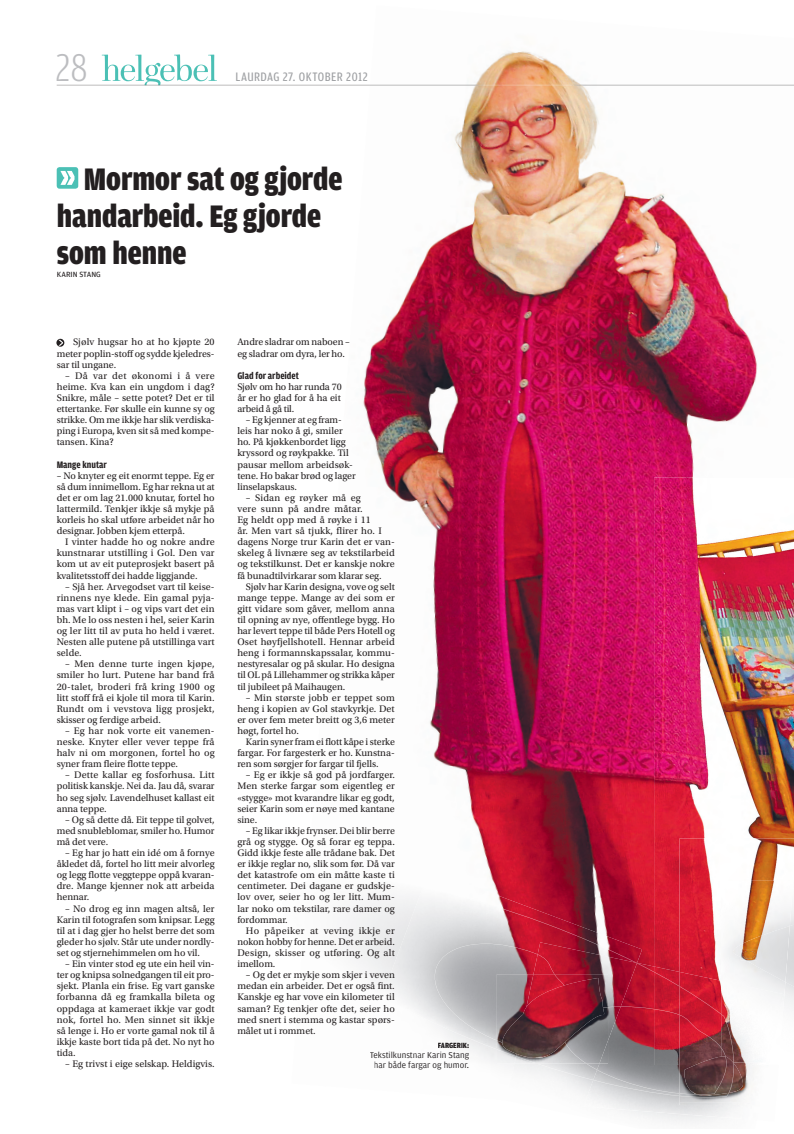
<style>
.page{position:relative;width:794px;height:1134px;background:#fff}
.page>*{position:absolute;margin:0;border:0;box-sizing:border-box;transform-origin:0 0}
.t1{font:300 41px "Amplitude Cond";color:#bcbdc0}
.t2{font:900 33px/37px "Amplitude Cond";color:#231f20}
.t3{font:13px "Amplitude Cond";letter-spacing:.035em;color:#9d9fa2}
.t4{font:10px/11.1px "Utopia Std";color:#231f20;text-align:justify}
.t5{font:700 10px "Amplitude Cond";color:#231f20}
.t6{font:9px/10px "Amplitude";color:#231f20;text-align:center}
.t7{font:8px "Amplitude";color:#231f20}
.t8{font:900 8px "Amplitude Cond";color:#231f20}
</style>
<div class="page">
<svg style="left:57px;top:54px;width:288px;height:32px"></svg>
<svg style="left:56px;top:339px;width:8px;height:8px"></svg>
<div style="left:57px;top:167px;width:21px;height:22px;background:#4bc0b5;border-radius:3px"></div>
<svg style="left:60px;top:171px;width:14px;height:14px"></svg>
<img style="left:345px;top:51px;width:375px;height:363px">
<img style="left:720px;top:84px;width:74px;height:338px">
<img style="left:345px;top:387px;width:347px;height:418px">
<img style="left:685px;top:414px;width:41px;height:64px">
<img style="left:470px;top:805px;width:184px;height:75px">
<img style="left:650px;top:880px;width:4px;height:83px">
<img style="left:642px;top:880px;width:11px;height:58px">
<img style="left:642px;top:932px;width:8px;height:31px">
<img style="left:370px;top:85px;width:424px;height:1px">
<img style="left:654px;top:478px;width:140px;height:485px">
<img style="left:679px;top:838px;width:115px;height:170px">
<img style="left:721px;top:881px;width:72px;height:127px">
<img style="left:726px;top:926px;width:64px;height:56px">
<img style="left:741px;top:949px;width:16px;height:11px">
<svg style="left:741px;top:951px;width:14px;height:9px"></svg>
<img style="left:583px;top:963px;width:177px;height:157px">
<img style="left:679px;top:972px;width:90px;height:133px">
<img style="left:721px;top:981px;width:62px;height:81px">
<img style="left:679px;top:1065px;width:70px;height:37px">
<img style="left:743px;top:1052px;width:6px;height:13px">
<img style="left:642px;top:963px;width:37px;height:43px">
<img style="left:654px;top:986px;width:25px;height:20px">
<img style="left:721px;top:1014px;width:12px;height:33px">
<img style="left:593px;top:1089px;width:86px;height:7px">
<img style="left:642px;top:963px;width:12px;height:9px">
<img style="left:654px;top:972px;width:25px;height:14px">
<img style="left:679px;top:986px;width:42px;height:29px">
<img style="left:597px;top:1006px;width:82px;height:87px">
<img style="left:654px;top:1009px;width:25px;height:6px">
<img style="left:679px;top:1015px;width:42px;height:32px">
<svg style="left:679px;top:1047px;width:64px;height:52px;background:#755758"></svg>
<img style="left:696px;top:1056px;width:31px;height:38px">
<img style="left:367px;top:870px;width:275px;height:219px">
<img style="left:409px;top:1051px;width:60px;height:9px">
<img style="left:433px;top:1061px;width:36px;height:9px">
<img style="left:382px;top:887px;width:254px;height:162px">
<img style="left:509px;top:1063px;width:84px;height:43px">
<img style="left:593px;top:1070px;width:4px;height:10px">
<img style="left:536px;top:1063px;width:57px;height:17px">
<img style="left:554px;top:954px;width:83px;height:53px">
<img style="left:586px;top:1006px;width:35px;height:64px">
<img style="left:432px;top:944px;width:105px;height:96px">
<img style="left:533px;top:954px;width:4px;height:20px">
<img style="left:537px;top:954px;width:17px;height:20px">
<img style="left:497px;top:1062px;width:17px;height:1px">
<img style="left:537px;top:1062px;width:28px;height:1px">
<img style="left:516px;top:1062px;width:21px;height:1px">
<img style="left:564px;top:974px;width:44px;height:33px">
<img style="left:565px;top:1007px;width:43px;height:56px">
<img style="left:526px;top:974px;width:28px;height:4px">
<svg style="left:491px;top:978px;width:114px;height:84px"></svg>
<img style="left:554px;top:974px;width:10px;height:4px">
<img style="left:502px;top:978px;width:103px;height:80px">
<h1 class="t1" style="left:56px;top:52px;width:34px">28</h1>
<h3 class="t3" style="left:235px;top:72px;width:134px">LAURDAG 27. OKTOBER 2012</h3>
<h2 class="t2" style="left:57px;top:163px;width:287px;text-indent:27px">Mormor sat og gjorde handarbeid. Eg gjorde som henne</h2>
<p class="t7" style="left:57px;top:271px;width:45px">KARIN STANG</p>
<p class="t4" style="left:57px;top:337px;width:159px;text-indent:16px">Sjølv hugsar ho at ho kjøpte 20 meter poplin-stoff og sydde kjeledres&shy;sar til ungane.</p>
<p class="t4" style="left:57px;top:371px;width:159px;text-indent:9px">– Då var det økonomi i å vere heime. Kva kan ein ungdom i dag?<br>Snikre, måle – sette potet? Det er til ettertanke. Før skulle ein kunne sy og strikke. Om me ikkje har slik verdiska&shy;ping i Europa, kven sit så med kompe&shy;tansen. Kina?</p>
<p class="t5" style="left:57px;top:460px;width:52px">Mange knutar</p>
<p class="t4" style="left:57px;top:471px;width:159px">– No knyter eg eit enormt teppe. Eg er så dum innimellom. Eg har rekna ut at det er om lag 21.000 knutar, fortel ho lattermild. Tenkjer ikkje så mykje på korleis ho skal utføre arbeidet når ho designar. Jobben kjem etterpå.</p>
<p class="t4" style="left:57px;top:537px;width:159px;text-indent:9px">I vinter hadde ho og nokre andre kunstnarar utstilling i Gol. Den var kom ut av eit puteprosjekt basert på kvalitetsstoff dei hadde liggjande.</p>
<p class="t4" style="left:57px;top:582px;width:159px;text-indent:9px">– Sjå her. Arvegodset vart til keise&shy;rinnens nye klede. Ein gamal pyja&shy;mas vart klipt i – og vips vart det ein bh. Me lo oss nesten i hel, seier Karin og ler litt til av puta ho held i været.<br>Nesten alle putene på utstillinga vart selde.</p>
<p class="t4" style="left:57px;top:659px;width:159px;text-indent:9px">– Men denne turte ingen kjøpe, smiler ho lurt. Putene har band frå 20-talet, broderi frå kring 1900 og litt stoff frå ei kjole til mora til Karin.<br>Rundt om i vevstova ligg prosjekt, skisser og ferdige arbeid.</p>
<p class="t4" style="left:57px;top:726px;width:159px;text-indent:9px">– Eg har nok vorte eit vanemen&shy;neske. Knyter eller vever teppe frå halv ni om morgonen, fortel ho og syner fram fleire flotte teppe.</p>
<p class="t4" style="left:57px;top:770px;width:159px;text-indent:9px">– Dette kallar eg fosforhusa. Litt politisk kanskje. Nei da. Jau då, svarar ho seg sjølv. Lavendelhuset kallast eit anna teppe.</p>
<p class="t4" style="left:57px;top:815px;width:159px;text-indent:8px">– Og så dette då. Eit teppe til golvet, med snubleblomar, smiler ho. Humor må det vere.</p>
<p class="t4" style="left:57px;top:848px;width:159px;text-indent:9px">– Eg har jo hatt ein idé om å fornye åkledet då, fortel ho litt meir alvorleg og legg flotte veggteppe oppå kvaran&shy;dre. Mange kjenner nok att arbeida hennar.</p>
<p class="t4" style="left:57px;top:904px;width:159px;text-indent:9px">– No drog eg inn magen altså, ler Karin til fotografen som knipsar. Legg til at i dag gjer ho helst berre det som gleder ho sjølv. Står ute under nordly&shy;set og stjernehimmelen om ho vil.</p>
<p class="t4" style="left:57px;top:959px;width:159px;text-indent:8px">– Ein vinter stod eg ute ein heil vin&shy;ter og knipsa solnedgangen til eit pro&shy;sjekt. Planla ein frise. Eg vart ganske forbanna då eg framkalla bileta og oppdaga at kameraet ikkje var godt nok, fortel ho. Men sinnet sit ikkje så lenge i. Ho er vorte gamal nok til å ikkje kaste bort tida på det. No nyt ho tida.</p>
<p class="t4" style="left:65px;top:1059px;width:151px">– Eg trivst i eige selskap. Heldigvis.</p>
<p class="t4" style="left:237px;top:337px;width:114px">Andre sladrar om naboen – eg sladrar om dyra, ler ho.</p>
<p class="t5" style="left:237px;top:372px;width:63px">Glad for arbeidet</p>
<p class="t4" style="left:237px;top:382px;width:106px">Sjølv om ho har runda 70 år er ho glad for å ha eit arbeid å gå til.</p>
<p class="t4" style="left:237px;top:415px;width:120px;text-align:left;text-indent:9px">– Eg kjenner at eg fram&shy;leis har noko å gi, smiler ho. På kjøkkenbordet ligg kryssord og røykpakke. Til pausar mellom arbeidsøk&shy;tene. Ho bakar brød og lager linselapskaus.</p>
<p class="t4" style="left:237px;top:493px;width:159px;text-align:left;text-indent:9px">– Sidan eg røyker må eg<br>vere sunn på andre måtar.<br>Eg heldt opp med å røyke i 11<br>år. Men vart så tjukk, flirer ho. I dagens Norge trur Karin det er van&shy;skeleg å livnære seg av tekstilarbeid og tekstilkunst. Det er kanskje nokre få bunadtilvirkarar som klarar seg.</p>
<p class="t4" style="left:237px;top:582px;width:159px;text-indent:8px">Sjølv har Karin designa, vove og selt mange teppe. Mange av dei som er gitt vidare som gåver, mellom anna til opning av nye, offentlege bygg. Ho har levert teppe til både Pers Hotell og Oset høyfjellshotell. Hennar arbeid heng i formannskapssalar, kommu&shy;nestyresalar og på skular. Ho designa til OL på Lillehammer og strikka kåper til jubileet på Maihaugen.</p>
<p class="t4" style="left:237px;top:693px;width:159px;text-indent:9px">– Min største jobb er teppet som heng i kopien av Gol stavkyrkje. Det er over fem meter breitt og 3,6 meter høgt, fortel ho.</p>
<p class="t4" style="left:237px;top:737px;width:159px;text-indent:9px">Karin syner fram ei flott kåpe i sterke fargar. For fargesterk er ho. Kunstna&shy;ren som sørgjer for fargar til fjells.</p>
<p class="t4" style="left:237px;top:770px;width:159px;text-indent:9px">– Eg er ikkje så god på jordfarger.<br>Men sterke fargar som eigentleg er «stygge» mot kvarandre likar eg godt, seier Karin som er nøye med kantane sine.</p>
<p class="t4" style="left:237px;top:826px;width:159px;text-indent:9px">– Eg likar ikkje frynser. Dei blir berre grå og stygge. Og så forar eg teppa.<br>Gidd ikkje feste alle trådane bak. Det er ikkje reglar no, slik som før. Då var det katastrofe om ein måtte kaste ti centimeter. Dei dagane er gudskje&shy;lov over, seier ho og ler litt. Mum&shy;lar noko om tekstilar, rare damer og fordommar.</p>
<p class="t4" style="left:237px;top:926px;width:159px;text-indent:9px">Ho påpeiker at veving ikkje er nokon hobby for henne. Det er arbeid.<br>Design, skisser og utføring. Og alt imellom.</p>
<p class="t4" style="left:237px;top:970px;width:159px;text-indent:8px">– Og det er mykje som skjer i veven medan ein arbeider. Det er også fint.<br>Kanskje eg har vove ein kilometer til saman? Eg tenkjer ofte det, seier ho med snert i stemma og kastar spørs&shy;målet ut i rommet.</p>
<p class="t8" style="left:438px;top:1042px;width:33px">FARGERIK:</p>
<p class="t6" style="left:370px;top:1051px;width:101px">Tekstilkunstnar Karin Stang har både fargar og humor.</p>
</div>
